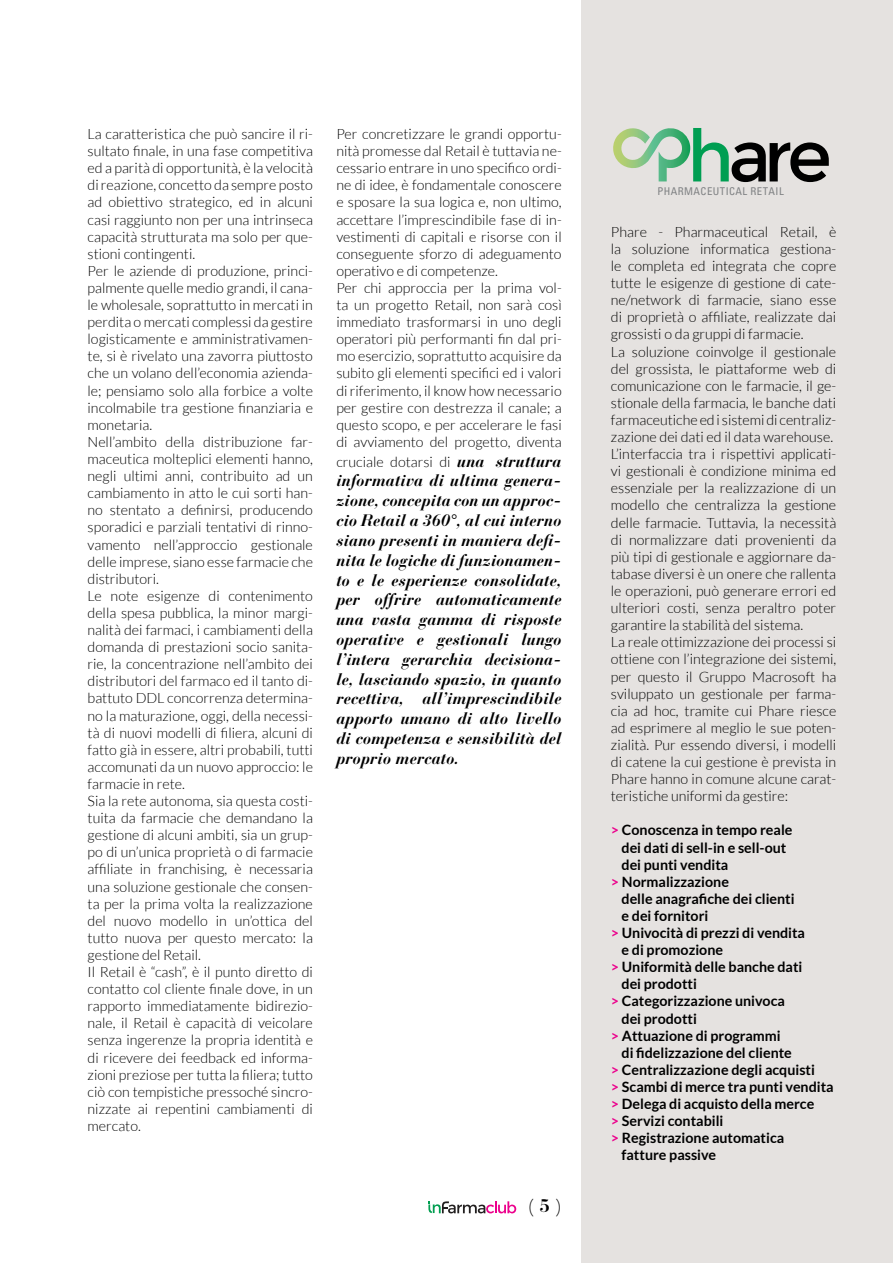
<style>
.page{position:relative;width:893px;height:1263px;background:#fff}
.page>*{position:absolute;margin:0;border:0;box-sizing:border-box;transform-origin:0 0}
.t1{font:18px "Bauer Bodoni";color:#000}
.t2{font:italic 700 16.5px/19.8px "Bauer Bodoni";color:#000;text-align:justify}
.t3{font:300 14.25px/17.1px "Lato";color:#000}
.t4{font:700 14.25px "Lato";color:#000}
.t5{font:condensed 10.65px "Univers";letter-spacing:.04em;color:#808284}
.s1{font-family:"Bauer Bodoni";font-weight:700;font-style:italic;font-size:16.5px}
.s2{font-weight:700}
.s3{color:#ec008c}
</style>
<div class="page">
<div style="left:581px;top:0;width:312px;height:1263px;background:#e5e2e0"></div>
<svg style="left:428px;top:1201px;width:88px;height:12px"></svg>
<svg style="left:613px;top:128px;width:216px;height:54px"></svg>
<p class="t3" style="left:88px;top:125px;width:227px">La caratteristica che può sancire il ri&shy;sultato finale, in una fase competitiva ed a parità di opportunità, è la velocità di reazione, concetto da sempre posto ad obiettivo strategico, ed in alcuni casi raggiunto non per una intrinseca capacità strutturata ma solo per que&shy;stioni contingenti.<br>Per le aziende di produzione, princi&shy;palmente quelle medio grandi, il cana&shy;le wholesale, soprattutto in mercati in perdita o mercati complessi da gestire logisticamente e amministrativamen&shy;te, si è rivelato una zavorra piuttosto che un volano dell’economia azienda&shy;le; pensiamo solo alla forbice a volte incolmabile tra gestione finanziaria e monetaria.<br>Nell’ambito della distribuzione far&shy;maceutica molteplici elementi hanno, negli ultimi anni, contribuito ad un cambiamento in atto le cui sorti han&shy;no stentato a definirsi, producendo sporadici e parziali tentativi di rinno&shy;vamento nell’approccio gestionale delle imprese, siano esse farmacie che distributori.<br>Le note esigenze di contenimento della spesa pubblica, la minor margi&shy;nalità dei farmaci, i cambiamenti della domanda di prestazioni socio sanita&shy;rie, la concentrazione nell’ambito dei distributori del farmaco ed il tanto di&shy;battuto DDL concorrenza determina&shy;no la maturazione, oggi, della necessi&shy;tà di nuovi modelli di filiera, alcuni di fatto già in essere, altri probabili, tutti accomunati da un nuovo approccio: le farmacie in rete.<br>Sia la rete autonoma, sia questa costi&shy;tuita da farmacie che demandano la gestione di alcuni ambiti, sia un grup&shy;po di un’unica proprietà o di farmacie affiliate in franchising, è necessaria una soluzione gestionale che consen&shy;ta per la prima volta la realizzazione del nuovo modello in un’ottica del tutto nuova per questo mercato: la gestione del Retail.<br>Il Retail è “cash”, è il punto diretto di contatto col cliente finale dove, in un rapporto immediatamente bidirezio&shy;nale, il Retail è capacità di veicolare senza ingerenze la propria identità e di ricevere dei feedback ed informa&shy;zioni preziose per tutta la filiera; tutto ciò con tempistiche pressoché sincro&shy;nizzate ai repentini cambiamenti di mercato.</p>
<p class="t3" style="left:336px;top:125px;width:227px">Per concretizzare le grandi opportu&shy;nità promesse dal Retail è tuttavia ne&shy;cessario entrare in uno specifico ordi&shy;ne di idee, è fondamentale conoscere e sposare la sua logica e, non ultimo, accettare l’imprescindibile fase di in&shy;vestimenti di capitali e risorse con il conseguente sforzo di adeguamento operativo e di competenze.<br>Per chi approccia per la prima vol&shy;ta un progetto Retail, non sarà così immediato trasformarsi in uno degli operatori più performanti fin dal pri&shy;mo esercizio, soprattutto acquisire da subito gli elementi specifici ed i valori di riferimento, il know how necessario per gestire con destrezza il canale; a questo scopo, e per accelerare le fasi di avviamento del progetto, diventa</p>
<p class="t3" style="left:336px;top:453px;width:227px">cruciale dotarsi di <span class="s1">una struttura</span></p>
<p class="t2" style="left:336px;top:471px;width:227px">informativa di ultima genera&shy;zione, concepita con un approc&shy;cio Retail a 360°, al cui interno siano presenti in maniera defi&shy;nita le logiche di funzionamen&shy;to e le esperienze consolidate, per offrire automaticamente una vasta gamma di risposte operative e gestionali lungo l’intera gerarchia decisiona&shy;le, lasciando spazio, in quanto recettiva, all’imprescindibile apporto umano di alto livello di competenza e sensibilità del proprio mercato.</p>
<p class="t1" style="left:528px;top:1195px;width:36px">( <span class="s2">5</span> )</p>
<p class="t5" style="left:657px;top:185px;width:128px">PHARMACEUTICAL RETAIL</p>
<p class="t3" style="left:611px;top:223px;width:227px">Phare - Pharmaceutical Retail, è la soluzione informatica gestiona&shy;le completa ed integrata che copre tutte le esigenze di gestione di cate&shy;ne/network di farmacie, siano esse di proprietà o affiliate, realizzate dai grossisti o da gruppi di farmacie.<br>La soluzione coinvolge il gestionale del grossista, le piattaforme web di comunicazione con le farmacie, il ge&shy;stionale della farmacia, le banche dati farmaceutiche ed i sistemi di centraliz&shy;zazione dei dati ed il data warehouse.<br>L’interfaccia tra i rispettivi applicati&shy;vi gestionali è condizione minima ed essenziale per la realizzazione di un modello che centralizza la gestione delle farmacie. Tuttavia, la necessità di normalizzare dati provenienti da più tipi di gestionale e aggiornare da&shy;tabase diversi è un onere che rallenta le operazioni, può generare errori ed ulteriori costi, senza peraltro poter garantire la stabilità del sistema.<br>La reale ottimizzazione dei processi si ottiene con l’integrazione dei sistemi, per questo il Gruppo Macrosoft ha sviluppato un gestionale per farma&shy;cia ad hoc, tramite cui Phare riesce ad esprimere al meglio le sue poten&shy;zialità. Pur essendo diversi, i modelli di catene la cui gestione è prevista in Phare hanno in comune alcune carat&shy;teristiche uniformi da gestire:</p>
<p class="t4" style="left:611px;top:822px;width:183px"><span class="s3">&gt;</span> Conoscenza in tempo reale</p>
<p class="t4" style="left:621px;top:839px;width:166px">dei dati di sell-in e sell-out</p>
<p class="t4" style="left:621px;top:856px;width:108px">dei punti vendita</p>
<p class="t4" style="left:611px;top:873px;width:120px"><span class="s3">&gt;</span> Normalizzazione</p>
<p class="t4" style="left:621px;top:890px;width:175px">delle anagrafiche dei clienti</p>
<p class="t4" style="left:621px;top:907px;width:88px">e dei fornitori</p>
<p class="t4" style="left:611px;top:925px;width:196px"><span class="s3">&gt;</span> Univocità di prezzi di vendita</p>
<p class="t4" style="left:621px;top:942px;width:103px">e di promozione</p>
<p class="t4" style="left:611px;top:959px;width:193px"><span class="s3">&gt;</span> Uniformità delle banche dati</p>
<p class="t4" style="left:621px;top:976px;width:77px">dei prodotti</p>
<p class="t4" style="left:611px;top:993px;width:176px"><span class="s3">&gt;</span> Categorizzazione univoca</p>
<p class="t4" style="left:621px;top:1010px;width:77px">dei prodotti</p>
<p class="t4" style="left:611px;top:1027px;width:171px"><span class="s3">&gt;</span> Attuazione di programmi</p>
<p class="t4" style="left:621px;top:1044px;width:172px">di fidelizzazione del cliente</p>
<p class="t4" style="left:611px;top:1061px;width:206px"><span class="s3">&gt;</span> Centralizzazione degli acquisti</p>
<p class="t4" style="left:611px;top:1078px;width:224px"><span class="s3">&gt;</span> Scambi di merce tra punti vendita</p>
<p class="t4" style="left:611px;top:1096px;width:205px"><span class="s3">&gt;</span> Delega di acquisto della merce</p>
<p class="t4" style="left:611px;top:1113px;width:114px"><span class="s3">&gt;</span> Servizi contabili</p>
<p class="t4" style="left:611px;top:1130px;width:175px"><span class="s3">&gt;</span> Registrazione automatica</p>
<p class="t4" style="left:621px;top:1147px;width:96px">fatture passive</p>
</div>
